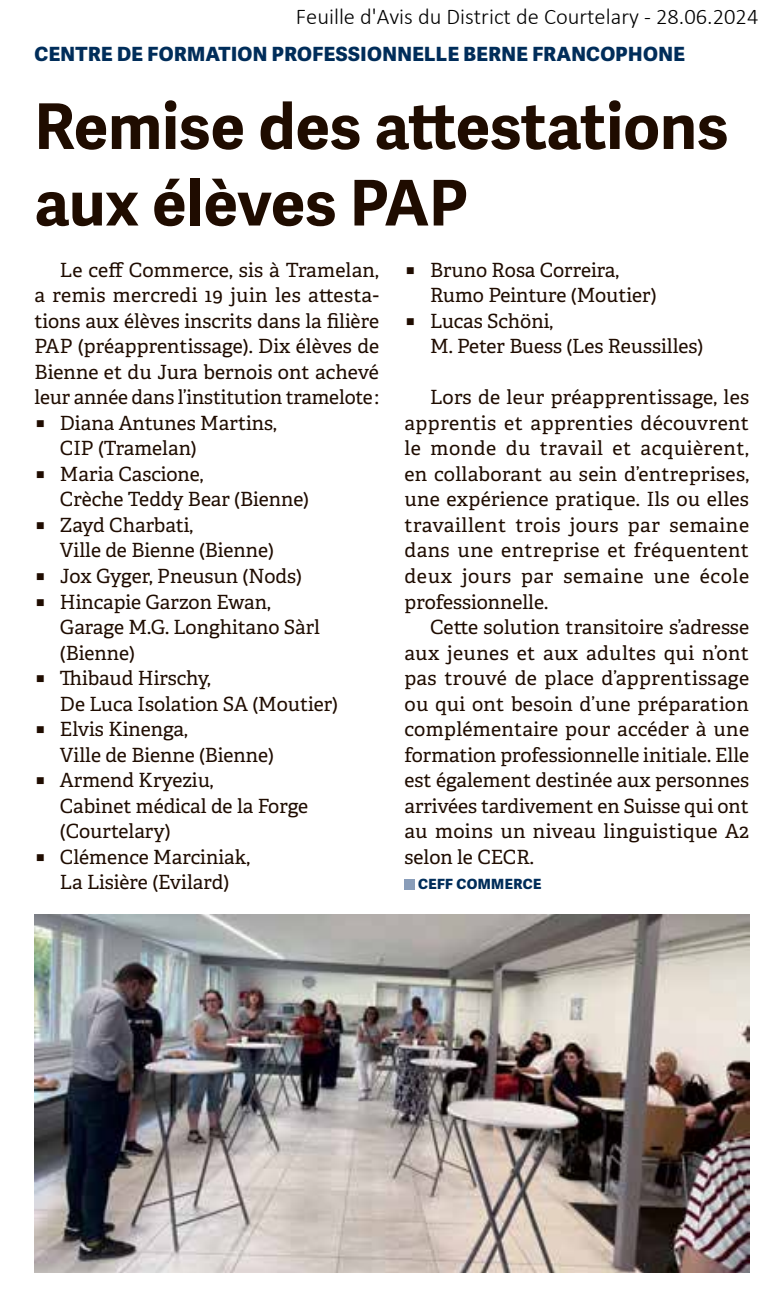
<style>
.page{position:relative;width:769px;height:1297px;background:#fff}
.page>*{position:absolute;margin:0;border:0;box-sizing:border-box;transform-origin:0 0}
.t1{font:700 63px/76.5px "Adelle Sans";color:#1f0c00}
.t2{font:300 22.5px "Calibri";color:#000}
.t3{font:19.57px/25.4px "Adelle";color:#1f0c00;text-align:justify}
.t4{font:800 19.57px "Adelle Sans";letter-spacing:.02em;color:#002d5a}
.t5{font:800 13.95px "Adelle Sans";letter-spacing:.03em;color:#002d5a}
.s1{font-family:"Adelle Sans Cnd"}
</style>
<div class="page">
<div style="left:404px;top:879px;width:11px;height:10px;background:#899db9"></div>
<img style="left:34px;top:914px;width:715px;height:357px">
<p class="t2" style="left:296px;top:3px;width:464px">Feuille d'Avis du District de Courtelary - 28.06.2024</p>
<p class="t4" style="left:35px;top:42px;width:651px">CENTRE DE FORMATION PROFESSIONNELLE BERNE FRANCOPHONE</p>
<h1 class="t1" style="left:34px;top:90px;width:695px">Remise des attestations aux élèves PAP</h1>
<p class="t3" style="left:60px;top:257px;width:320px">Le ceff Commerce, sis à Tramelan,</p>
<p class="t3" style="left:34px;top:283px;width:346px">a remis mercredi 19 juin les attesta-</p>
<p class="t3" style="left:34px;top:308px;width:346px">tions aux élèves inscrits dans la filière</p>
<p class="t3" style="left:34px;top:334px;width:346px">PAP (préapprentissage). Dix élèves de</p>
<p class="t3" style="left:34px;top:359px;width:346px">Bienne et du Jura bernois ont achevé</p>
<p class="t3" style="left:34px;top:385px;width:346px">leur année dans l’institution tramelote :</p>
<p class="t3" style="left:34px;top:410px;width:244px"><span class="s1">◼</span> Diana Antunes Martins,</p>
<p class="t3" style="left:60px;top:436px;width:138px">CIP (Tramelan)</p>
<p class="t3" style="left:34px;top:461px;width:170px"><span class="s1">◼</span> Maria Cascione,</p>
<p class="t3" style="left:60px;top:487px;width:251px">Crèche Teddy Bear (Bienne)</p>
<p class="t3" style="left:34px;top:512px;width:160px"><span class="s1">◼</span> Zayd Charbati,</p>
<p class="t3" style="left:60px;top:538px;width:215px">Ville de Bienne (Bienne)</p>
<p class="t3" style="left:34px;top:563px;width:269px"><span class="s1">◼</span> Jox Gyger, Pneusun (Nods)</p>
<p class="t3" style="left:34px;top:589px;width:238px"><span class="s1">◼</span> Hincapie Garzon Ewan,</p>
<p class="t3" style="left:60px;top:614px;width:261px">Garage M.G. Longhitano Sàrl</p>
<p class="t3" style="left:60px;top:640px;width:76px">(Bienne)</p>
<p class="t3" style="left:34px;top:665px;width:178px"><span class="s1">◼</span> Thibaud Hirschy,</p>
<p class="t3" style="left:60px;top:691px;width:279px">De Luca Isolation SA (Moutier)</p>
<p class="t3" style="left:34px;top:716px;width:155px"><span class="s1">◼</span> Elvis Kinenga,</p>
<p class="t3" style="left:60px;top:742px;width:215px">Ville de Bienne (Bienne)</p>
<p class="t3" style="left:34px;top:767px;width:181px"><span class="s1">◼</span> Armend Kryeziu,</p>
<p class="t3" style="left:60px;top:793px;width:250px">Cabinet médical de la Forge</p>
<p class="t3" style="left:60px;top:818px;width:112px">(Courtelary)</p>
<p class="t3" style="left:34px;top:844px;width:217px"><span class="s1">◼</span> Clémence Marciniak,</p>
<p class="t3" style="left:60px;top:869px;width:171px">La Lisière (Evilard)</p>
<p class="t3" style="left:404px;top:257px;width:216px"><span class="s1">◼</span> Bruno Rosa Correira,</p>
<p class="t3" style="left:430px;top:283px;width:228px">Rumo Peinture (Moutier)</p>
<p class="t3" style="left:404px;top:308px;width:150px"><span class="s1">◼</span> Lucas Schöni,</p>
<p class="t3" style="left:430px;top:334px;width:275px">M. Peter Buess (Les Reussilles)</p>
<p class="t3" style="left:404px;top:385px;width:346px;text-indent:26px">Lors de leur préapprentissage, les apprentis et apprenties découvrent le monde du travail et acquièrent, en collaborant au sein d’entreprises, une expérience pratique. Ils ou elles travaillent trois jours par semaine dans une entreprise et fréquentent deux jours par semaine une école professionnelle.</p>
<p class="t3" style="left:404px;top:614px;width:346px;text-indent:26px">Cette solution transitoire s’adresse aux jeunes et aux adultes qui n’ont pas trouvé de place d’apprentissage ou qui ont besoin d’une préparation complémentaire pour accéder à une formation professionnelle initiale. Elle est également destinée aux personnes arrivées tardivement en Suisse qui ont au moins un niveau linguistique A2 selon le CECR.</p>
<p class="t5" style="left:418px;top:875px;width:125px">CEFF COMMERCE</p>
</div>
